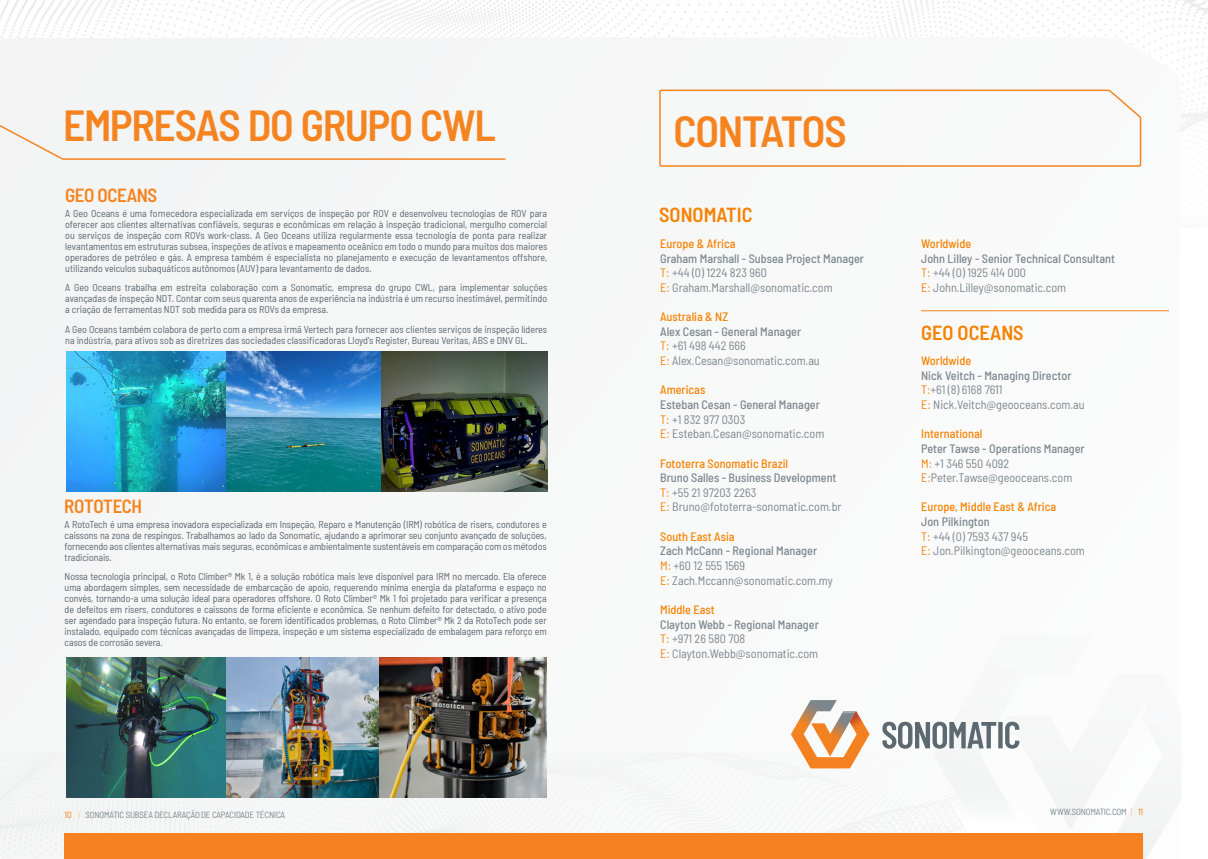
<style>
.page{position:relative;width:1208px;height:859px;background:#fff}
.page>*{position:absolute;margin:0;border:0;box-sizing:border-box;transform-origin:0 0}
.t1{font:600 semi-condensed 43.5px "Barlow";letter-spacing:-.03em;color:#f58420}
.t2{font:600 semi-condensed 20.3px "Barlow";color:#f58202}
.t3{font:600 semi-condensed 19px "Barlow";letter-spacing:-.025em;color:#f58420}
.t4{font:semi-condensed 12.2px/14.6px "Barlow";color:#7c878e}
.t5{font:500 semi-condensed 12.2px "Barlow";color:#f58202}
.t6{font:semi-condensed 10px/11px "Barlow";color:#5b6870;text-align:justify}
.t7{font:semi-condensed 10px/11px "Barlow";letter-spacing:-.01em;color:#5b6770;text-align:justify}
.t8{font:semi-condensed 9px "Barlow";letter-spacing:-.02em;color:#7c888f}
.s1{font-weight:500}
.s2{color:#f58202}
.s3{color:#f58220}
.s4{color:#f58120}
.s5{color:#fcc89b}
</style>
<div class="page">
<svg style="left:0;top:534px;width:932px;height:325px"></svg>
<div style="left:933px;top:721px;width:246px;height:138px;background:#f6f7f7"></div>
<svg style="left:65px;top:775px;width:1078px;height:84px"></svg>
<img style="left:0;top:0;width:1208px;height:534px">
<div style="left:65px;top:833px;width:1077px;height:26px;background:#f58120"></div>
<svg style="left:658px;top:89px;width:484px;height:78px"></svg>
<svg style="left:882px;top:722px;width:137px;height:27px"></svg>
<svg style="left:791px;top:700px;width:78px;height:68px"></svg>
<div style="left:0;top:109px;width:507px;height:52px;background:#f4f4f5"></div>
<hr style="left:921px;top:310px;width:248px;height:1px;background:#f58220">
<img style="left:67px;top:351px;width:480px;height:140px">
<img style="left:66px;top:657px;width:481px;height:140px">
<h1 class="t1" style="left:63px;top:94px;width:434px">EMPRESAS DO GRUPO CWL</h1>
<h1 class="t1" style="left:673px;top:100px;width:175px">CONTATOS</h1>
<h3 class="t3" style="left:65px;top:181px;width:94px">GEO OCEANS</h3>
<p class="t6" style="left:65px;top:207px;width:483px">A Geo Oceans é uma fornecedora especializada em serviços de inspeção por ROV e desenvolveu tecnologias de ROV para oferecer aos clientes alternativas confiáveis, seguras e econômicas em relação à inspeção tradicional, mergulho comercial ou serviços de inspeção com ROVs work-class. A Geo Oceans utiliza regularmente essa tecnologia de ponta para realizar levantamentos em estruturas subsea, inspeções de ativos e mapeamento oceânico em todo o mundo para muitos dos maiores operadores de petróleo e gás. A empresa também é especialista no planejamento e execução de levantamentos offshore, utilizando veículos subaquáticos autônomos (AUV) para levantamento de dados.</p>
<p class="t6" style="left:65px;top:281px;width:483px">A Geo Oceans trabalha em estreita colaboração com a Sonomatic, empresa do grupo CWL, para implementar soluções avançadas de inspeção NDT. Contar com seus quarenta anos de experiência na indústria é um recurso inestimável, permitindo a criação de ferramentas NDT sob medida para os ROVs da empresa.</p>
<p class="t6" style="left:65px;top:323px;width:483px">A Geo Oceans também colabora de perto com a empresa irmã Vertech para fornecer aos clientes serviços de inspeção líderes na indústria, para ativos sob as diretrizes das sociedades classificadoras Lloyd's Register, Bureau Veritas, ABS e DNV GL.</p>
<h3 class="t3" style="left:64px;top:492px;width:79px">ROTOTECH</h3>
<p class="t7" style="left:65px;top:518px;width:483px">A RotoTech é uma empresa inovadora especializada em Inspeção, Reparo e Manutenção (IRM) robótica de risers, condutores e caissons na zona de respingos. Trabalhamos ao lado da Sonomatic, ajudando a aprimorar seu conjunto avançado de soluções, fornecendo aos clientes alternativas mais seguras, econômicas e ambientalmente sustentáveis em comparação com os métodos tradicionais.</p>
<p class="t7" style="left:65px;top:571px;width:483px">Nossa tecnologia principal, o Roto Climber® Mk 1, é a solução robótica mais leve disponível para IRM no mercado. Ela oferece uma abordagem simples, sem necessidade de embarcação de apoio, requerendo mínima energia da plataforma e espaço no convés, tornando-a uma solução ideal para operadores offshore. O Roto Climber® Mk 1 foi projetado para verificar a presença de defeitos em risers, condutores e caissons de forma eficiente e econômica. Se nenhum defeito for detectado, o ativo pode ser agendado para inspeção futura. No entanto, se forem identificados problemas, o Roto Climber® Mk 2 da RotoTech pode ser instalado, equipado com técnicas avançadas de limpeza, inspeção e um sistema especializado de embalagem para reforço em casos de corrosão severa.</p>
<h2 class="t2" style="left:659px;top:200px;width:95px">SONOMATIC</h2>
<p class="t5" style="left:660px;top:235px;width:77px">Europe &amp; Africa</p>
<p class="t4" style="left:660px;top:250px;width:205px"><span class="s1">Graham Marshall - Subsea Project Manager<br></span><span class="s2">T:</span> +44 (0) 1224 823 960<br><span class="s2">E:</span> Graham.Marshall@sonomatic.com</p>
<p class="t5" style="left:660px;top:308px;width:70px">Australia &amp; NZ</p>
<p class="t4" style="left:660px;top:323px;width:161px"><span class="s1">Alex Cesan - General Manager<br></span><span class="s2">T:</span> +61 498 442 666<br><span class="s2">E:</span> Alex.Cesan@sonomatic.com.au</p>
<p class="t5" style="left:660px;top:381px;width:47px">Americas</p>
<p class="t4" style="left:660px;top:396px;width:166px"><span class="s1">Esteban Cesan - General Manager<br></span><span class="s2">T:</span> +1 832 977 0303<br><span class="s2">E:</span> Esteban.Cesan@sonomatic.com</p>
<p class="t5" style="left:660px;top:454px;width:129px">Fototerra Sonomatic Brazil</p>
<p class="t4" style="left:660px;top:470px;width:183px"><span class="s1">Bruno Salles - Business Development<br></span><span class="s2">T:</span> +55 21 97203 2263<br><span class="s2">E:</span> Bruno@fototerra-sonomatic.com.br</p>
<p class="t5" style="left:660px;top:527px;width:76px">South East Asia</p>
<p class="t4" style="left:660px;top:543px;width:174px"><span class="s1">Zach McCann - Regional Manager<br></span><span class="s2">M:</span> +60 12 555 1569<br><span class="s2">E:</span> Zach.Mccann@sonomatic.com.my</p>
<p class="t5" style="left:660px;top:601px;width:56px">Middle East</p>
<p class="t4" style="left:660px;top:616px;width:160px"><span class="s1">Clayton Webb - Regional Manager<br></span><span class="s2">T:</span> +971 26 580 708<br><span class="s3">E:</span> Clayton.Webb@sonomatic.com</p>
<p class="t5" style="left:921px;top:235px;width:52px">Worldwide</p>
<p class="t4" style="left:921px;top:250px;width:195px"><span class="s1">John Lilley - Senior Technical Consultant<br></span><span class="s2">T:</span> +44 (0) 1925 414 000<br><span class="s2">E:</span> John.Lilley@sonomatic.com</p>
<h2 class="t2" style="left:921px;top:318px;width:104px">GEO OCEANS</h2>
<p class="t5" style="left:921px;top:352px;width:52px">Worldwide</p>
<p class="t4" style="left:921px;top:367px;width:165px"><span class="s1">Nick Veitch - Managing Director<br></span><span class="s2">T:</span>+61 (8) 6168 7611<br><span class="s2">E:</span> Nick.Veitch@geooceans.com.au</p>
<p class="t5" style="left:921px;top:425px;width:63px">International</p>
<p class="t4" style="left:921px;top:440px;width:165px"><span class="s1">Peter Tawse - Operations Manager<br></span><span class="s2">M:</span> +1 346 550 4092<br><span class="s3">E:</span>Peter.Tawse@geooceans.com</p>
<p class="t5" style="left:921px;top:498px;width:136px">Europe, Middle East &amp; Africa</p>
<p class="t4" style="left:921px;top:513px;width:165px"><span class="s1">Jon Pilkington<br></span><span class="s2">T:</span> +44 (0) 7593 437 945<br><span class="s2">E:</span> Jon.Pilkington@geooceans.com</p>
<p class="t8" style="left:65px;top:808px;width:222px"><span class="s4">10</span> <span class="s5">|</span> SONOMATIC SUBSEA DECLARAÇÃO DE CAPACIDADE TÉCNICA</p>
<p class="t8" style="left:1050px;top:805px;width:95px">WWW.SONOMATIC.COM <span class="s5">|</span> <span class="s4">11</span></p>
</div>
